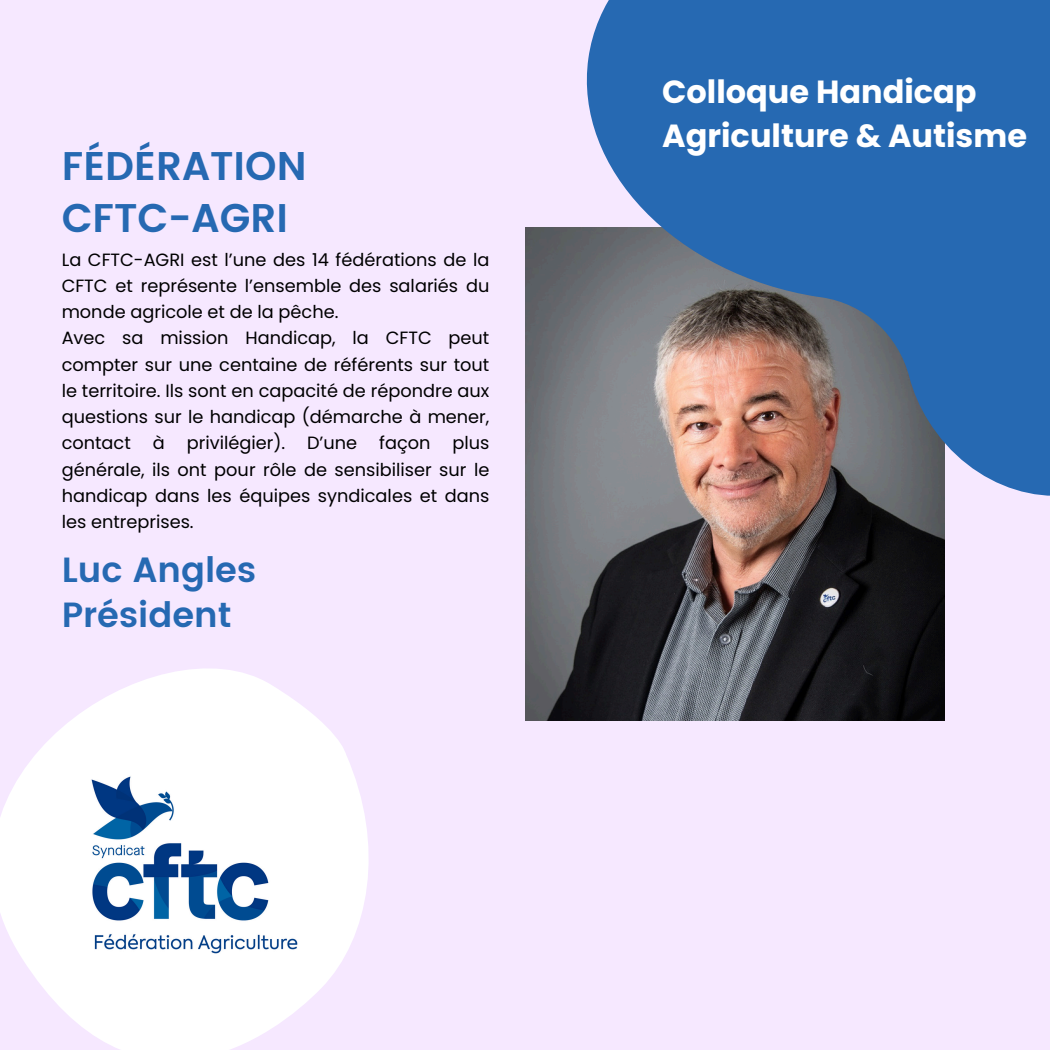
<style>
.page{position:relative;width:1050px;height:1050px;background:#f6e8ff}
.page>*{position:absolute;margin:0;border:0;box-sizing:border-box;transform-origin:0 0}
.t1{font:600 40px/51.8px "Poppins";color:#2669b2}
.t2{font:600 35px/45px "Poppins";color:#2669b2}
.t3{font:700 32px/44.2px "Poppins";color:#fff}
.t4{font:17.7px/26.2px "Poppins";color:#000;text-align:justify}
</style>
<div class="page">
<svg style="left:0;top:668px;width:369px;height:382px;fill:#fff"></svg>
<img style="left:525px;top:554px;width:420px;height:166px">
<svg style="left:525px;top:0;width:525px;height:554px;background:#5d789e"></svg>
<img style="left:75px;top:764px;width:240px;height:204px">
<p class="t1" style="left:62px;top:140px;width:246px">FÉDÉRATION<br>CFTC-AGRI</p>
<h2 class="t4" style="left:62px;top:246px;width:429px">La CFTC-AGRI est l’une des 14 fédérations de la CFTC et représente l’ensemble des salariés du monde agricole et de la pêche.</h2>
<p class="t4" style="left:62px;top:325px;width:429px">Avec sa mission Handicap, la CFTC peut compter sur une centaine de référents sur tout le territoire. Ils sont en capacité de répondre aux questions sur le handicap (démarche à mener, contact à privilégier). D’une façon plus générale, ils ont pour rôle de sensibiliser sur le handicap dans les équipes syndicales et dans les entreprises.</p>
<p class="t2" style="left:62px;top:547px;width:196px">Luc Angles<br>Président</p>
<h1 class="t3" style="left:662px;top:70px;width:366px">Colloque Handicap<br>Agriculture &amp; Autisme</h1>
</div>
